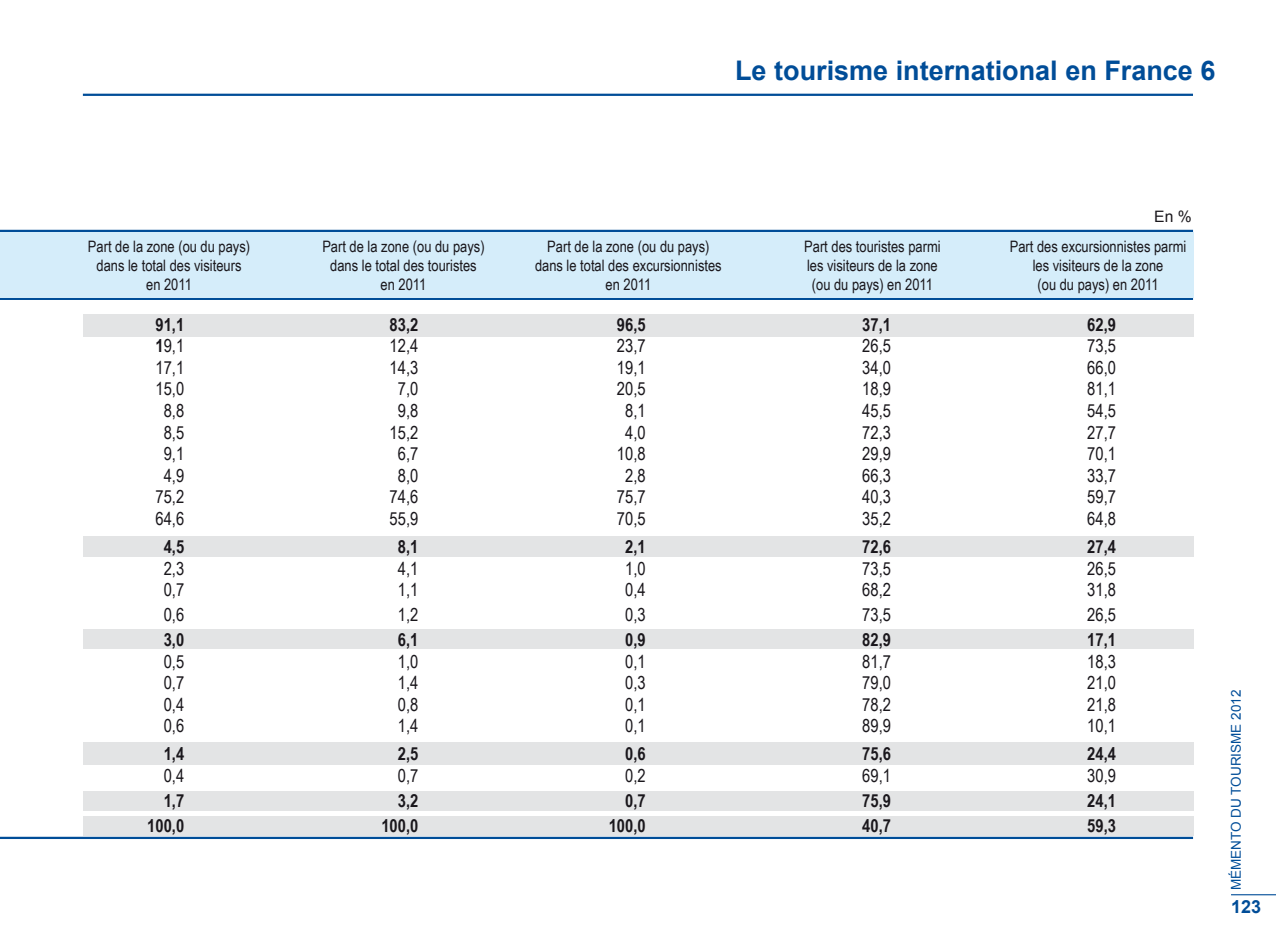
<style>
.page{position:relative;width:1276px;height:951px;background:#fff}
.page>*{position:absolute;margin:0;border:0;box-sizing:border-box;transform-origin:0 0}
.t1{font:700 27px "Arial";color:#004d98}
.t2{font:18px "Arial Narrow";color:#1a171c}
.t3{font:700 18px "Arial Narrow";color:#1a171c}
.t4{font:700 18px "Arial";color:#004d98}
.t5{font:15.75px/18.9px "Arial Narrow";color:#1a171c;text-align:center}
.t6{font:15.75px "Arial";color:#1a171c}
.t7{font:13.5px "Arial";color:#004d98}
.s1{font-weight:700}
</style>
<div class="page">
<hr style="left:1231px;top:894px;width:45px;height:1px;background:#004d98">
<hr style="left:83px;top:94px;width:1110px;height:2px;background:#004d98">
<div style="left:83px;top:313px;width:1110px;height:23px;background:#e3e4e5"></div>
<div style="left:83px;top:536px;width:1110px;height:21px;background:#e3e4e5"></div>
<div style="left:83px;top:791px;width:1110px;height:19px;background:#e3e4e5"></div>
<div style="left:83px;top:816px;width:1110px;height:19px;background:#e3e4e5"></div>
<div style="left:83px;top:742px;width:1110px;height:23px;background:#e3e4e5"></div>
<div style="left:83px;top:629px;width:1110px;height:19px;background:#e3e4e5"></div>
<hr style="left:0;top:298px;width:1193px;height:2px;background:#004d98">
<hr style="left:0;top:230px;width:1193px;height:2px;background:#004d98">
<div style="left:0;top:232px;width:1193px;height:66px;background:#d5edfa"></div>
<hr style="left:0;top:836px;width:1193px;height:2px;background:#004d98">
<h1 class="t1" style="left:735px;top:53px;width:482px">Le tourisme international en France 6</h1>
<p class="t6" style="left:1154px;top:206px;width:39px">En %</p>
<p class="t5" style="left:88px;top:236px;width:164px">Part de la zone (ou du pays) dans le total des visiteurs en 2011</p>
<p class="t5" style="left:322px;top:236px;width:164px">Part de la zone (ou du pays) dans le total des touristes en 2011</p>
<p class="t5" style="left:535px;top:236px;width:188px">Part de la zone (ou du pays) dans le total des excursionnistes en 2011</p>
<p class="t5" style="left:804px;top:236px;width:138px">Part des touristes parmi les visiteurs de la zone (ou du pays) en 2011</p>
<p class="t5" style="left:1009px;top:236px;width:178px">Part des excursionnistes parmi les visiteurs de la zone<br>(ou du pays) en 2011</p>
<p class="t3" style="left:155px;top:310px;width:30px">91,1</p>
<p class="t3" style="left:389px;top:310px;width:30px">83,2</p>
<p class="t3" style="left:617px;top:310px;width:30px">96,5</p>
<p class="t3" style="left:862px;top:310px;width:30px">37,1</p>
<p class="t3" style="left:1087px;top:310px;width:30px">62,9</p>
<p class="t2" style="left:155px;top:332px;width:30px"><span class="s1">1</span>9,1</p>
<p class="t2" style="left:389px;top:332px;width:30px">12,4</p>
<p class="t2" style="left:617px;top:332px;width:30px">23,7</p>
<p class="t2" style="left:862px;top:332px;width:30px">26,5</p>
<p class="t2" style="left:1087px;top:332px;width:30px">73,5</p>
<p class="t2" style="left:155px;top:354px;width:30px">17,1</p>
<p class="t2" style="left:389px;top:354px;width:30px">14,3</p>
<p class="t2" style="left:617px;top:354px;width:30px">19,1</p>
<p class="t2" style="left:862px;top:354px;width:30px">34,0</p>
<p class="t2" style="left:1087px;top:354px;width:30px">66,0</p>
<p class="t2" style="left:155px;top:376px;width:30px">15,0</p>
<p class="t2" style="left:398px;top:376px;width:22px">7,0</p>
<p class="t2" style="left:617px;top:376px;width:30px">20,5</p>
<p class="t2" style="left:862px;top:376px;width:30px">18,9</p>
<p class="t2" style="left:1087px;top:376px;width:30px">81,1</p>
<p class="t2" style="left:164px;top:397px;width:22px">8,8</p>
<p class="t2" style="left:398px;top:397px;width:22px">9,8</p>
<p class="t2" style="left:625px;top:397px;width:22px">8,1</p>
<p class="t2" style="left:862px;top:397px;width:30px">45,5</p>
<p class="t2" style="left:1087px;top:397px;width:30px">54,5</p>
<p class="t2" style="left:164px;top:419px;width:22px">8,5</p>
<p class="t2" style="left:389px;top:419px;width:30px">15,2</p>
<p class="t2" style="left:625px;top:419px;width:22px">4,0</p>
<p class="t2" style="left:862px;top:419px;width:30px">72,3</p>
<p class="t2" style="left:1087px;top:419px;width:30px">27,7</p>
<p class="t2" style="left:164px;top:440px;width:22px">9,1</p>
<p class="t2" style="left:398px;top:440px;width:22px">6,7</p>
<p class="t2" style="left:617px;top:440px;width:30px">10,8</p>
<p class="t2" style="left:862px;top:440px;width:30px">29,9</p>
<p class="t2" style="left:1087px;top:440px;width:30px">70,1</p>
<p class="t2" style="left:164px;top:462px;width:22px">4,9</p>
<p class="t2" style="left:398px;top:462px;width:22px">8,0</p>
<p class="t2" style="left:625px;top:462px;width:22px">2,8</p>
<p class="t2" style="left:862px;top:462px;width:30px">66,3</p>
<p class="t2" style="left:1087px;top:462px;width:30px">33,7</p>
<p class="t2" style="left:155px;top:484px;width:30px">75,2</p>
<p class="t2" style="left:389px;top:484px;width:30px">74,6</p>
<p class="t2" style="left:617px;top:484px;width:30px">75,7</p>
<p class="t2" style="left:862px;top:484px;width:30px">40,3</p>
<p class="t2" style="left:1087px;top:484px;width:30px">59,7</p>
<p class="t2" style="left:155px;top:505px;width:30px">64,6</p>
<p class="t2" style="left:389px;top:505px;width:30px">55,9</p>
<p class="t2" style="left:617px;top:505px;width:30px">70,5</p>
<p class="t2" style="left:862px;top:505px;width:30px">35,2</p>
<p class="t2" style="left:1087px;top:505px;width:30px">64,8</p>
<p class="t3" style="left:164px;top:533px;width:22px">4,5</p>
<p class="t3" style="left:398px;top:533px;width:22px">8,1</p>
<p class="t3" style="left:625px;top:533px;width:22px">2,1</p>
<p class="t3" style="left:862px;top:533px;width:30px">72,6</p>
<p class="t3" style="left:1087px;top:533px;width:30px">27,4</p>
<p class="t2" style="left:164px;top:555px;width:22px">2,3</p>
<p class="t2" style="left:398px;top:555px;width:22px">4,1</p>
<p class="t2" style="left:625px;top:555px;width:22px">1,0</p>
<p class="t2" style="left:862px;top:555px;width:30px">73,5</p>
<p class="t2" style="left:1087px;top:555px;width:30px">26,5</p>
<p class="t2" style="left:164px;top:576px;width:22px">0,7</p>
<p class="t2" style="left:398px;top:576px;width:22px">1,1</p>
<p class="t2" style="left:625px;top:576px;width:22px">0,4</p>
<p class="t2" style="left:862px;top:576px;width:30px">68,2</p>
<p class="t2" style="left:1087px;top:576px;width:30px">31,8</p>
<p class="t2" style="left:164px;top:601px;width:22px">0,6</p>
<p class="t2" style="left:398px;top:601px;width:22px">1,2</p>
<p class="t2" style="left:625px;top:601px;width:22px">0,3</p>
<p class="t2" style="left:862px;top:601px;width:30px">73,5</p>
<p class="t2" style="left:1087px;top:601px;width:30px">26,5</p>
<p class="t3" style="left:164px;top:625px;width:22px">3,0</p>
<p class="t3" style="left:398px;top:625px;width:22px">6,1</p>
<p class="t3" style="left:625px;top:625px;width:22px">0,9</p>
<p class="t3" style="left:862px;top:625px;width:30px">82,9</p>
<p class="t3" style="left:1087px;top:625px;width:30px">17,1</p>
<p class="t2" style="left:164px;top:648px;width:22px">0,5</p>
<p class="t2" style="left:398px;top:648px;width:22px">1,0</p>
<p class="t2" style="left:625px;top:648px;width:22px">0,1</p>
<p class="t2" style="left:862px;top:648px;width:30px">81,7</p>
<p class="t2" style="left:1087px;top:648px;width:30px">18,3</p>
<p class="t2" style="left:164px;top:669px;width:22px">0,7</p>
<p class="t2" style="left:398px;top:669px;width:22px">1,4</p>
<p class="t2" style="left:625px;top:669px;width:22px">0,3</p>
<p class="t2" style="left:862px;top:669px;width:30px">79,0</p>
<p class="t2" style="left:1087px;top:669px;width:30px">21,0</p>
<p class="t2" style="left:164px;top:691px;width:22px">0,4</p>
<p class="t2" style="left:398px;top:691px;width:22px">0,8</p>
<p class="t2" style="left:625px;top:691px;width:22px">0,1</p>
<p class="t2" style="left:862px;top:691px;width:30px">78,2</p>
<p class="t2" style="left:1087px;top:691px;width:30px">21,8</p>
<p class="t2" style="left:164px;top:712px;width:22px">0,6</p>
<p class="t2" style="left:398px;top:712px;width:22px">1,4</p>
<p class="t2" style="left:625px;top:712px;width:22px">0,1</p>
<p class="t2" style="left:862px;top:712px;width:30px">89,9</p>
<p class="t2" style="left:1087px;top:712px;width:30px">10,1</p>
<p class="t3" style="left:164px;top:740px;width:22px">1,4</p>
<p class="t3" style="left:398px;top:740px;width:22px">2,5</p>
<p class="t3" style="left:625px;top:740px;width:22px">0,6</p>
<p class="t3" style="left:862px;top:740px;width:30px">75,6</p>
<p class="t3" style="left:1087px;top:740px;width:30px">24,4</p>
<p class="t2" style="left:164px;top:762px;width:22px">0,4</p>
<p class="t2" style="left:398px;top:762px;width:22px">0,7</p>
<p class="t2" style="left:625px;top:762px;width:22px">0,2</p>
<p class="t2" style="left:862px;top:762px;width:30px">69,1</p>
<p class="t2" style="left:1087px;top:762px;width:30px">30,9</p>
<p class="t3" style="left:164px;top:786px;width:22px">1,7</p>
<p class="t3" style="left:398px;top:786px;width:22px">3,2</p>
<p class="t3" style="left:625px;top:786px;width:22px">0,7</p>
<p class="t3" style="left:862px;top:786px;width:30px">75,9</p>
<p class="t3" style="left:1087px;top:786px;width:30px">24,1</p>
<p class="t3" style="left:147px;top:811px;width:38px">100,0</p>
<p class="t3" style="left:381px;top:811px;width:38px">100,0</p>
<p class="t3" style="left:609px;top:811px;width:38px">100,0</p>
<p class="t3" style="left:862px;top:811px;width:30px">40,7</p>
<p class="t3" style="left:1087px;top:811px;width:30px">59,3</p>
<p class="t7" style="left:1227px;top:889px;width:202px;rotate:-90deg">mémento du tourisme 2012</p>
<p class="t4" style="left:1231px;top:894px;width:32px">123</p>
</div>
